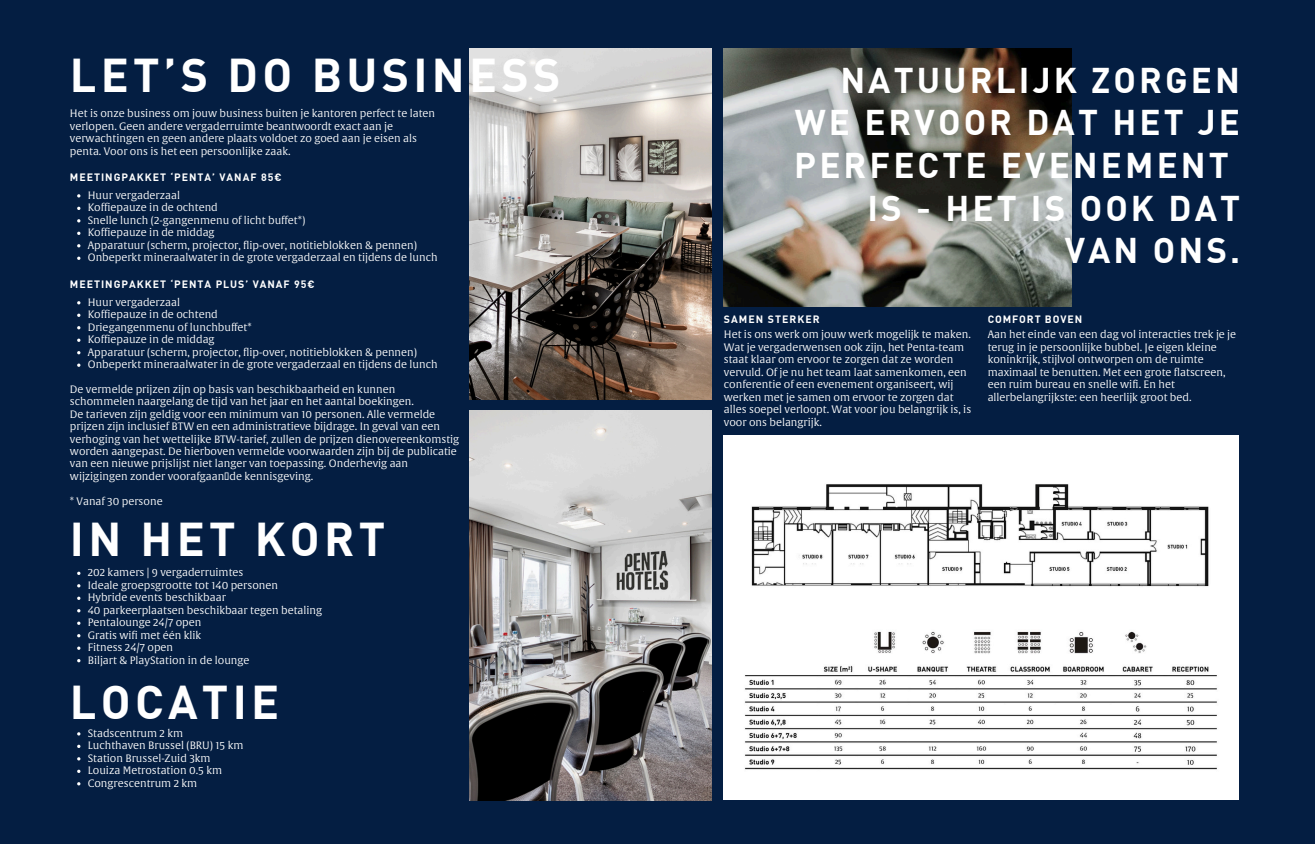
<style>
.page{position:relative;width:1315px;height:844px;background:#fff}
.page>*{position:absolute;margin:0;border:0;box-sizing:border-box;transform-origin:0 0}
.t1{font:700 46.38px "DIN Offc Pro";letter-spacing:.09em;color:#fff}
.t2{font:700 35px "DIN Offc Pro";letter-spacing:.09em;color:#fff}
.t3{font:10.5px/12.4px "Alverata Lt";color:#fff}
.t4{font:700 10.5px "DIN Offc Pro";letter-spacing:.095em;color:#fff}
</style>
<div class="page">
<div style="left:0;top:0;width:1314px;height:843px;background:#041e42"></div>
<img style="left:723px;top:48px;width:348px;height:258px">
<img style="left:469px;top:410px;width:242px;height:390px">
<img style="left:723px;top:435px;width:515px;height:364px">
<img style="left:469px;top:48px;width:242px;height:351px">
<p class="t1" style="left:70px;top:57px;width:492px">LET’S DO BUSINESS</p>
<p class="t3" style="left:70px;top:107px;width:367px">Het is onze business om jouw business buiten je kantoren perfect te laten verlopen. Geen andere vergaderruimte beantwoordt exact aan je verwachtingen en geen andere plaats voldoet zo goed aan je eisen als penta. Voor ons is het een persoonlijke zaak.</p>
<p class="t4" style="left:70px;top:173px;width:213px">MEETINGPAKKET ‘PENTA’ VANAF 85€</p>
<p class="t3" style="left:88px;top:189px;width:94px">Huur vergaderzaal</p>
<h3 class="t3" style="left:88px;top:201px;width:132px">Koffiepauze in de ochtend</h3>
<p class="t3" style="left:88px;top:213px;width:219px">Snelle lunch (2-gangenmenu of licht buffet*)</p>
<p class="t3" style="left:88px;top:226px;width:128px">Koffiepauze in de middag</p>
<p class="t3" style="left:88px;top:238px;width:331px">Apparatuur (scherm, projector, flip-over, notitieblokken &amp; pennen)</p>
<p class="t3" style="left:88px;top:251px;width:351px">Onbeperkt mineraalwater in de grote vergaderzaal en tijdens de lunch</p>
<p class="t3" style="left:88px;top:295px;width:94px">Huur vergaderzaal</p>
<p class="t3" style="left:88px;top:308px;width:132px">Koffiepauze in de ochtend</p>
<p class="t3" style="left:88px;top:320px;width:165px">Driegangenmenu of lunchbuffet*</p>
<p class="t3" style="left:88px;top:333px;width:128px">Koffiepauze in de middag</p>
<p class="t3" style="left:88px;top:345px;width:331px">Apparatuur (scherm, projector, flip-over, notitieblokken &amp; pennen)</p>
<p class="t3" style="left:88px;top:358px;width:351px">Onbeperkt mineraalwater in de grote vergaderzaal en tijdens de lunch</p>
<h1 class="t3" style="left:70px;top:382px;width:345px">De vermelde prijzen zijn op basis van beschikbaarheid en kunnen schommelen naargelang de tijd van het jaar en het aantal boekingen.</h1>
<p class="t3" style="left:70px;top:407px;width:391px">De tarieven zijn geldig voor een minimum van 10 personen. Alle vermelde prijzen zijn inclusief BTW en een administratieve bijdrage. In geval van een verhoging van het wettelijke BTW-tarief, zullen de prijzen dienovereenkomstig worden aangepast. De hierboven vermelde voorwaarden zijn bij de publicatie van een nieuwe prijslijst niet langer van toepassing. Onderhevig aan wijzigingen zonder voorafgaan de kennisgeving.</p>
<p class="t3" style="left:70px;top:494px;width:94px">* Vanaf 30 persone</p>
<p class="t4" style="left:70px;top:280px;width:246px">MEETINGPAKKET ‘PENTA PLUS’ VANAF 95€</p>
<h3 class="t1" style="left:70px;top:520px;width:317px">IN HET KORT</h3>
<h1 class="t3" style="left:88px;top:566px;width:157px">202 kamers | 9 vergaderruimtes</h1>
<p class="t3" style="left:88px;top:578px;width:192px">Ideale groepsgrootte tot 140 personen</p>
<h3 class="t3" style="left:88px;top:591px;width:140px">Hybride events beschikbaar</h3>
<p class="t3" style="left:88px;top:603px;width:236px">40 parkeerplaatsen beschikbaar tegen betaling</p>
<p class="t3" style="left:88px;top:616px;width:115px">Pentalounge 24/7 open</p>
<p class="t3" style="left:88px;top:628px;width:115px">Gratis wifi met één klik</p>
<p class="t3" style="left:88px;top:641px;width:87px">Fitness 24/7 open</p>
<p class="t3" style="left:88px;top:653px;width:163px">Biljart &amp; PlayStation in de lounge</p>
<h2 class="t1" style="left:70px;top:683px;width:211px">LOCATIE</h2>
<p class="t3" style="left:88px;top:726px;width:97px">Stadscentrum 2 km</p>
<p class="t3" style="left:88px;top:739px;width:157px">Luchthaven Brussel (BRU) 15 km</p>
<p class="t3" style="left:88px;top:751px;width:124px">Station Brussel-Zuid 3km</p>
<p class="t3" style="left:88px;top:764px;width:136px">Louiza Metrostation 0.5 km</p>
<p class="t3" style="left:88px;top:776px;width:111px">Congrescentrum 2 km</p>
<p class="t2" style="left:840px;top:66px;width:401px">NATUURLIJK ZORGEN</p>
<p class="t2" style="left:794px;top:109px;width:447px">WE ERVOOR DAT HET JE</p>
<p class="t2" style="left:794px;top:151px;width:436px">PERFECTE EVENEMENT</p>
<p class="t2" style="left:867px;top:194px;width:374px">IS - HET IS OOK DAT</p>
<p class="t2" style="left:1064px;top:237px;width:177px">VAN ONS.</p>
<p class="t4" style="left:723px;top:315px;width:97px">SAMEN STERKER</p>
<p class="t4" style="left:987px;top:315px;width:96px">COMFORT BOVEN</p>
<p class="t3" style="left:723px;top:328px;width:249px">Het is ons werk om jouw werk mogelijk te maken.<br>Wat je vergaderwensen ook zijn, het Penta-team staat klaar om ervoor te zorgen dat ze worden vervuld. Of je nu het team laat samenkomen, een conferentie of een evenement organiseert, wij werken met je samen om ervoor te zorgen dat alles soepel verloopt. Wat voor jou belangrijk is, is voor ons belangrijk.</p>
<h1 class="t3" style="left:987px;top:328px;width:250px">Aan het einde van een dag vol interacties trek je je terug in je persoonlijke bubbel. Je eigen kleine koninkrijk, stijlvol ontworpen om de ruimte maximaal te benutten. Met een grote flatscreen, een ruim bureau en snelle wifi. En het allerbelangrijkste: een heerlijk groot bed.</h1>
</div>
